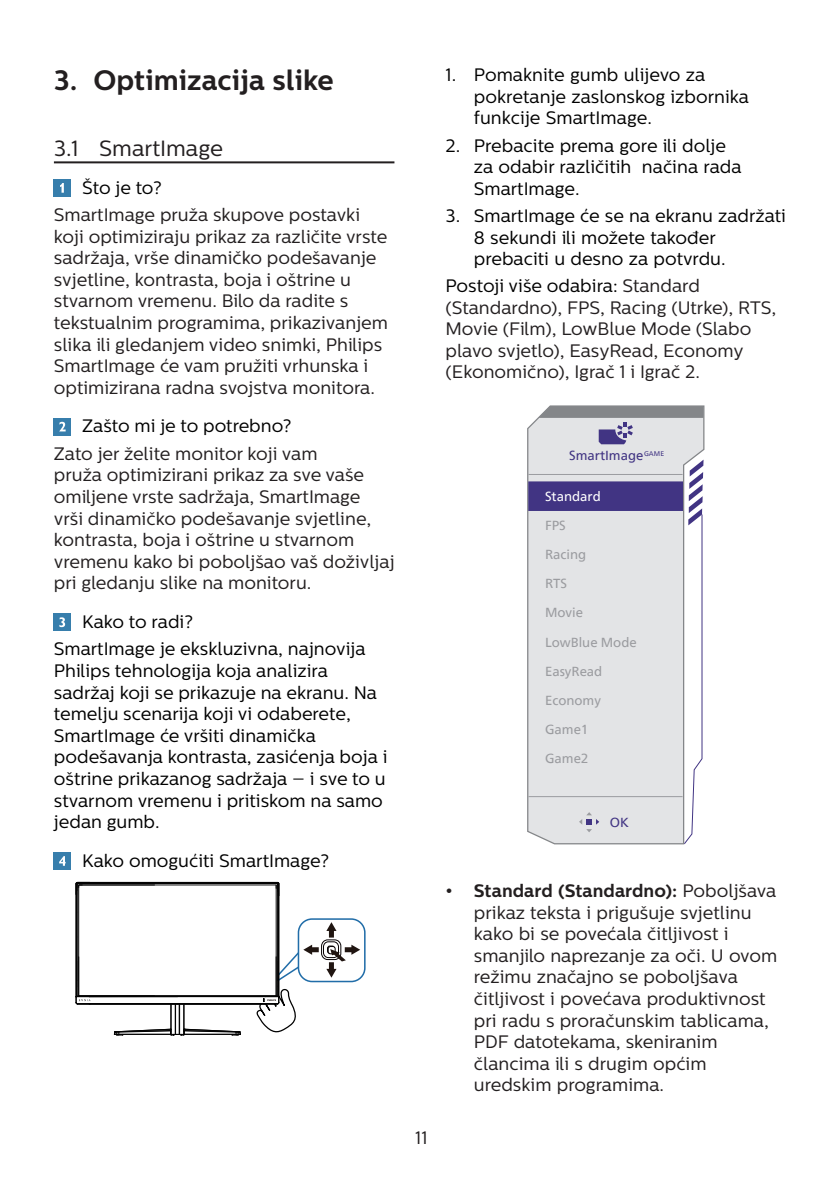
<style>
.page{position:relative;width:840px;height:1191px;background:#fff}
.page>*{position:absolute;margin:0;border:0;box-sizing:border-box;transform-origin:0 0}
.t1{font:700 28px "Centrale Sans";color:#231f20}
.t2{font:22px "Centrale Sans";color:#231f20}
.chapter-paragraph{font:18px/21.6px "Centrale Sans";color:#231f20}
.chapter-paragraph-2{font:18px/21.6px "Centrale Sans";color:#000}
.Heading_4{font:18px "Centrale Sans";color:#000}
.t3{font:13px "Neue Frutiger World";color:#9b9ca0}
.t4{font:13px "Neue Frutiger World";color:#413483}
.t5{font:13px "Neue Frutiger World";color:#fff}
.s1{color:#000}
.s2{font-weight:700}
</style>
<div class="page">
<hr style="left:54px;top:161px;width:340px;height:2px;background:#231f20">
<div style="left:54px;top:179px;width:17px;height:17px;background:#377eac"></div>
<svg style="left:60px;top:183px;width:4px;height:10px"></svg>
<div style="left:54px;top:418px;width:17px;height:17px;background:#377eac"></div>
<svg style="left:59px;top:422px;width:7px;height:9px"></svg>
<div style="left:54px;top:613px;width:17px;height:17px;background:#377eac"></div>
<svg style="left:59px;top:617px;width:6px;height:10px"></svg>
<div style="left:54px;top:852px;width:17px;height:17px;background:#377eac"></div>
<svg style="left:59px;top:856px;width:7px;height:9px"></svg>
<div style="left:297px;top:918px;width:68px;height:64px;border:2px solid #216da8;border-radius:14px"></div>
<svg style="left:326px;top:922px;width:10px;height:15px"></svg>
<div style="left:321px;top:939px;width:20px;height:21px;border:1px solid #080305;border-radius:6px"></div>
<div style="left:323px;top:941px;width:15px;height:17px;border:1px solid #080305;border-radius:5px"></div>
<hr style="left:76px;top:883px;width:1px;height:113px;background:#030303">
<hr style="left:78px;top:885px;width:1px;height:111px;background:#030303">
<hr style="left:77px;top:1003px;width:200px;height:1px;background:#030303">
<hr style="left:77px;top:996px;width:201px;height:1px;background:#030303">
<hr style="left:79px;top:995px;width:197px;height:1px;background:#030303">
<svg style="left:77px;top:961px;width:1px;height:26px"></svg>
<hr style="left:170px;top:1004px;width:1px;height:30px;background:#030303">
<hr style="left:171px;top:1004px;width:1px;height:30px;background:#030303">
<hr style="left:175px;top:1004px;width:1px;height:30px;background:#030303">
<hr style="left:179px;top:1004px;width:1px;height:30px;background:#030303">
<hr style="left:183px;top:1004px;width:1px;height:30px;background:#030303">
<hr style="left:79px;top:884px;width:197px;height:1px;background:#030303">
<hr style="left:77px;top:883px;width:200px;height:1px;background:#030303">
<hr style="left:77px;top:882px;width:200px;height:1px;background:#030303">
<hr style="left:276px;top:885px;width:1px;height:111px;background:#030303">
<hr style="left:277px;top:883px;width:1px;height:113px;background:#030303">
<hr style="left:278px;top:883px;width:1px;height:119px;background:#030303">
<svg style="left:76px;top:882px;width:14px;height:12px"></svg>
<svg style="left:114px;top:1028px;width:127px;height:7px"></svg>
<svg style="left:272px;top:882px;width:7px;height:13px"></svg>
<svg style="left:255px;top:944px;width:111px;height:89px"></svg>
<svg style="left:76px;top:996px;width:14px;height:8px"></svg>
<div style="left:527px;top:405px;width:177px;height:440px;background:#e3e4e6"></div>
<svg style="left:683px;top:459px;width:20px;height:385px"></svg>
<hr style="left:528px;top:474px;width:154px;height:1px;background:#9b9ca0">
<hr style="left:528px;top:796px;width:154px;height:1px;background:#9b9ca0">
<div style="left:527px;top:481px;width:155px;height:30px;background:#413483"></div>
<svg style="left:578px;top:812px;width:21px;height:20px"></svg>
<svg style="left:538px;top:406px;width:165px;height:38px;background:#bcbcc3"></svg>
<p class="t1" style="left:54px;top:63px;width:281px">3. Optimizacija slike</p>
<p class="t2" style="left:54px;top:135px;width:171px">3.1 SmartImage</p>
<p class="Heading_4" style="left:82px;top:177px;width:81px">Što je to?</p>
<p class="chapter-paragraph" style="left:54px;top:204px;width:335px">SmartImage pruža skupove postavki koji optimiziraju prikaz za različite vrste sadržaja, vrše dinamičko podešavanje svjetline, kontrasta, boja i oštrine u stvarnom vremenu. Bilo da radite s tekstualnim programima, prikazivanjem slika ili gledanjem video snimki, Philips SmartImage će vam pružiti vrhunska i optimizirana radna svojstva monitora.</p>
<p class="Heading_4" style="left:82px;top:416px;width:211px">Zašto mi je to potrebno?</p>
<p class="chapter-paragraph" style="left:54px;top:443px;width:342px">Zato jer želite monitor koji vam<br>pruža optimizirani prikaz za sve vaše omiljene vrste sadržaja, SmartImage<br>vrši dinamičko podešavanje svjetline, kontrasta, boja i oštrine u stvarnom vremenu kako bi poboljšao vaš doživljaj pri gledanju slike na monitoru.</p>
<p class="Heading_4" style="left:82px;top:611px;width:112px">Kako to radi?</p>
<p class="chapter-paragraph-2" style="left:54px;top:638px;width:335px">SmartImage je ekskluzivna, najnovija Philips tehnologija koja analizira sadržaj koji se prikazuje na ekranu. Na temelju scenarija koji vi odaberete, SmartImage će vršiti dinamička podešavanja kontrasta, zasićenja boja i oštrine prikazanog sadržaja – i sve to u stvarnom vremenu i pritiskom na samo jedan gumb.</p>
<p class="Heading_4" style="left:82px;top:850px;width:248px">Kako omogućiti SmartImage?</p>
<p class="chapter-paragraph-2" style="left:473px;top:64px;width:276px;text-indent:-28px">1. Pomaknite gumb ulijevo za pokretanje zaslonskog izbornika funkcije SmartImage.</p>
<p class="chapter-paragraph-2" style="left:473px;top:135px;width:269px;text-indent:-28px">2. Prebacite prema gore ili dolje za odabir različitih načina rada<br>SmartImage.</p>
<p class="chapter-paragraph-2" style="left:473px;top:205px;width:313px;text-indent:-28px">3. SmartImage će se na ekranu zadržati<br>8 sekundi ili možete također prebaciti u desno za potvrdu.</p>
<p class="chapter-paragraph" style="left:445px;top:275px;width:332px"><span class="s1">Postoji više odabira:</span> Standard (Standardno), FPS, Racing (Utrke), RTS, Movie (Film), LowBlue Mode (Slabo plavo svjetlo), EasyRead, Economy (Ekonomično), Igrač 1 i Igrač 2.</p>
<p class="t4" style="left:569px;top:445px;width:96px">SmartImage<sup>GAME</sup></p>
<p class="t5" style="left:544px;top:486px;width:57px">Standard</p>
<p class="t3" style="left:544px;top:515px;width:22px">FPS</p>
<p class="t3" style="left:544px;top:544px;width:43px">Racing</p>
<p class="t3" style="left:544px;top:573px;width:24px">RTS</p>
<p class="t3" style="left:544px;top:602px;width:39px">Movie</p>
<p class="t3" style="left:544px;top:632px;width:93px">LowBlue Mode</p>
<p class="t3" style="left:544px;top:661px;width:59px">EasyRead</p>
<p class="t3" style="left:544px;top:690px;width:57px">Economy</p>
<p class="t3" style="left:544px;top:719px;width:45px">Game1</p>
<p class="t3" style="left:544px;top:748px;width:45px">Game2</p>
<p class="t4" style="left:609px;top:812px;width:21px">OK</p>
<p class="chapter-paragraph" style="left:415px;top:1127px;width:14px">11</p>
<p class="chapter-paragraph" style="left:473px;top:880px;width:305px;text-indent:-28px"><span class="s2">• Standard (Standardno):</span> Poboljšava prikaz teksta i prigušuje svjetlinu kako bi se povećala čitljivost i smanjilo naprezanje za oči. U ovom režimu značajno se poboljšava čitljivost i povećava produktivnost pri radu s proračunskim tablicama,<br>PDF datotekama, skeniranim člancima ili s drugim općim uredskim programima.</p>
</div>
